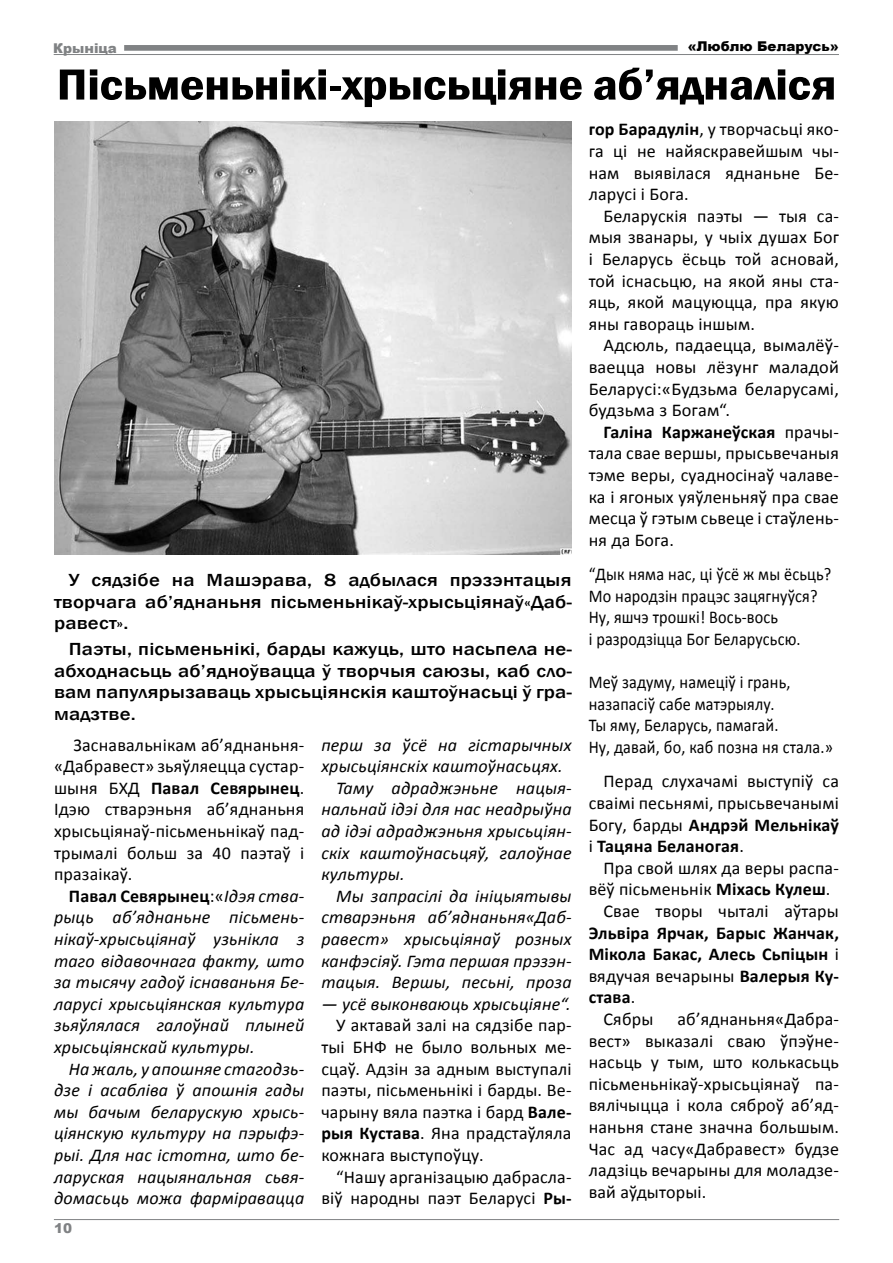
<style>
.page{position:relative;width:893px;height:1263px;background:#fff}
.page>*{position:absolute;margin:0;border:0;box-sizing:border-box;transform-origin:0 0}
.t1{font:600 condensed 45px "Franklin Gothic";letter-spacing:-.01em;color:#000;scale:1.2 1}
.t2{font:18px/21.6px "Calibri";letter-spacing:.01em;color:#000;text-align:justify}
.t3{font:italic 18px/21.6px "Calibri";letter-spacing:.01em;color:#000;text-align:justify}
.t4{font:500 18px/21.6px "Franklin Gothic";letter-spacing:.01em;color:#000;text-align:justify;scale:1.15 1}
.t5{font:18px/21.6px "Calibri";letter-spacing:.01em;color:#000;scale:.9 1}
.t6{font:700 18px "Calibri";letter-spacing:.01em;color:#000}
.t7{font:900 13.5px "Arial";color:#000}
.t8{font:900 13.5px "Arial";color:#808284}
.s1{font-weight:700}
.s2{font-weight:700;font-style:normal}
.s3{font-style:normal}
.s4{font-weight:400}
</style>
<div class="page">
<hr style="left:54px;top:54px;width:785px;height:1px;background:#808284">
<hr style="left:54px;top:1219px;width:785px;height:1px;background:#808284">
<div style="left:124px;top:45px;width:554px;height:6px;background:#808284"></div>
<img style="left:54px;top:122px;width:518px;height:432px">
<p class="t8" style="left:53px;top:38px;width:65px">Крыніца</p>
<p class="t7" style="left:688px;top:36px;width:153px">«Люблю Беларусь»</p>
<h1 class="t1" style="left:56px;top:54px;width:652px">Пісьменьнікі-хрысьціяне аб’ядналіся</h1>
<p class="t4" style="left:54px;top:569px;width:452px;text-indent:15px">У сядзібе на Машэрава, 8 адбылася прэзэнтацыя творчага аб’яднаньня пісьменьнікаў-хрысьціянаў«Даб&shy;равест».</p>
<p class="t4" style="left:54px;top:639px;width:452px;text-indent:15px">Паэты, пісьменьнікі, барды кажуць, што насьпела не&shy;абходнасьць аб’ядноўвацца ў творчыя саюзы, каб сло&shy;вам папулярызаваць хрысьціянскія каштоўнасьці ў гра&shy;мадзтве.</p>
<p class="t2" style="left:54px;top:733px;width:252px;text-indent:19px">Заснавальнікам аб’яднаньня-«Дабравест» зьяўляецца сустар&shy;шыня БХД <span class="s1">Павал Севярынец</span>.<br>Ідэю стварэньня аб’яднаньня хрысьціянаў-пісьменьнікаў пад&shy;трымалі больш за 40 паэтаў і празаікаў.</p>
<p class="t3" style="left:54px;top:884px;width:252px;text-indent:15px"><span class="s2">Павал Севярынец</span><span class="s3">:«</span>Ідэя ства&shy;рыць аб’яднаньне пісьмень&shy;нікаў-хрысьціянаў узьнікла з таго відавочнага факту, што за тысячу гадоў існаваньня Бе&shy;ларусі хрысьціянская культура зьяўлялася галоўнай плыней хрысьціянскай культуры.</p>
<p class="t3" style="left:54px;top:1057px;width:252px;text-indent:15px">На жаль, у апошняе стагодзь&shy;дзе і асабліва ў апошнія гады мы бачым беларускую хрысь&shy;ціянскую культуру на пэрыфэ&shy;рыі. Для нас істотна, што бе&shy;ларуская нацыянальная сьвя&shy;домасьць можа фарміравацца</p>
<p class="t8" style="left:54px;top:1218px;width:20px">10</p>
<p class="t3" style="left:321px;top:733px;width:252px">перш за ўсё на гістарычных</p>
<p class="t3" style="left:321px;top:754px;width:243px">хрысьціянскіх каштоўнасьцях.</p>
<p class="t3" style="left:336px;top:776px;width:237px">Таму адраджэньне нацыя-</p>
<p class="t3" style="left:321px;top:798px;width:252px">нальнай ідэі для нас неадрыўна</p>
<p class="t3" style="left:321px;top:819px;width:252px">ад ідэі адраджэньня хрысьціян-</p>
<p class="t3" style="left:321px;top:841px;width:252px">скіх каштоўнасьцяў, галоўнае</p>
<p class="t3" style="left:321px;top:862px;width:85px">культуры.</p>
<p class="t3" style="left:336px;top:884px;width:237px">Мы запрасілі да ініцыятывы</p>
<p class="t3" style="left:321px;top:906px;width:252px">стварэньня аб’яднаньня«Даб-</p>
<p class="t3" style="left:321px;top:927px;width:252px">равест» хрысьціянаў розных</p>
<p class="t3" style="left:321px;top:949px;width:252px">канфэсіяў. Гэта першая прэзэн-</p>
<p class="t3" style="left:321px;top:970px;width:252px">тацыя. Вершы, песьні, проза</p>
<p class="t3" style="left:321px;top:992px;width:251px">— усё выконваюць хрысьціяне“.</p>
<p class="t2" style="left:321px;top:1014px;width:252px;text-indent:15px">У актавай залі на сядзібе пар&shy;тыі БНФ не было вольных ме&shy;сцаў. Адзін за адным выступалі паэты, пісьменьнікі і барды. Ве&shy;чарыну вяла паэтка і бард <span class="s1">Вале&shy;рыя Кустава</span>. Яна прадстаўляла кожнага выступоўцу.</p>
<p class="t2" style="left:321px;top:1165px;width:252px;text-align:right">“Нашу арганізацыю дабрасла&shy;віў народны паэт Беларусі <span class="s1">Ры-</span></p>
<p class="t2" style="left:589px;top:118px;width:252px"><span class="s1">гор Барадулін</span>, у творчасьці яко&shy;га ці не найяскравейшым чы&shy;нам выявілася яднаньне Бе&shy;ларусі і Бога.</p>
<p class="t2" style="left:589px;top:204px;width:252px;text-indent:15px">Беларускія паэты — тыя са&shy;мыя званары, у чыіх душах Бог і Беларусь ёсьць той асновай, той існасьцю, на якой яны ста&shy;яць, якой мацуюцца, пра якую яны гавораць іншым.</p>
<p class="t2" style="left:589px;top:334px;width:252px;text-indent:15px">Адсюль, падаецца, вымалёў&shy;ваецца новы лёзунг маладой Беларусі:«Будзьма беларусамі, будзьма з Богам“.</p>
<p class="t2" style="left:589px;top:420px;width:252px;text-indent:15px"><span class="s1">Галіна Каржанеўская</span> прачы&shy;тала свае вершы, прысьвечаныя тэме веры, суадносінаў чалаве&shy;ка і ягоных уяўленьняў пра свае месца ў гэтым сьвеце і стаўлень&shy;ня да Бога.</p>
<p class="t5" style="left:589px;top:563px;width:271px">“Дык няма нас, ці ўсё ж мы ёсьць?<br>Мо народзін працэс зацягнуўся?<br>Ну, яшчэ трошкі! Вось-вось<br>і разродзіцца Бог Беларусьсю.</p>
<p class="t5" style="left:589px;top:671px;width:273px">Меў задуму, намеціў і грань, назапасіў сабе матэрыялу.<br>Ты яму, Беларусь, памагай.<br>Ну, давай, бо, каб позна ня стала.»</p>
<p class="t2" style="left:589px;top:770px;width:252px;text-indent:15px">Перад слухачамі выступіў са сваімі песьнямі, прысьвечанымі Богу, барды <span class="s1">Андрэй Мельнікаў </span>і <span class="s1">Тацяна Беланогая</span>.</p>
<p class="t2" style="left:603px;top:856px;width:237px">Пра свой шлях да веры распа-</p>
<p class="t2" style="left:589px;top:878px;width:243px">вёў пісьменьнік <span class="s1">Міхась Кулеш</span>.</p>
<p class="t2" style="left:603px;top:899px;width:237px">Свае творы чыталі аўтары</p>
<p class="t6" style="left:589px;top:921px;width:252px">Эльвіра Ярчак, Барыс Жанчак,</p>
<p class="t6" style="left:589px;top:943px;width:252px">Мікола Бакас, Алесь Сьпіцын <span class="s4">і</span></p>
<p class="t2" style="left:589px;top:964px;width:252px">вядучая вечарыны <span class="s1">Валерыя Ку-</span></p>
<p class="t6" style="left:589px;top:986px;width:48px">става<span class="s4">.</span></p>
<p class="t2" style="left:603px;top:1007px;width:51px">Сябры</p>
<p class="t2" style="left:589px;top:1007px;width:252px;text-indent:89px">аб’яднаньня«Дабра&shy;вест» выказалі сваю ўпэўне&shy;насьць у тым, што колькасьць пісьменьнікаў-хрысьціянаў па&shy;вялічыцца і кола сяброў аб’яд&shy;наньня стане значна большым.<br>Час ад часу«Дабравест» будзе ладзіць вечарыны для моладзе&shy;вай аўдыторыі.</p>
</div>
